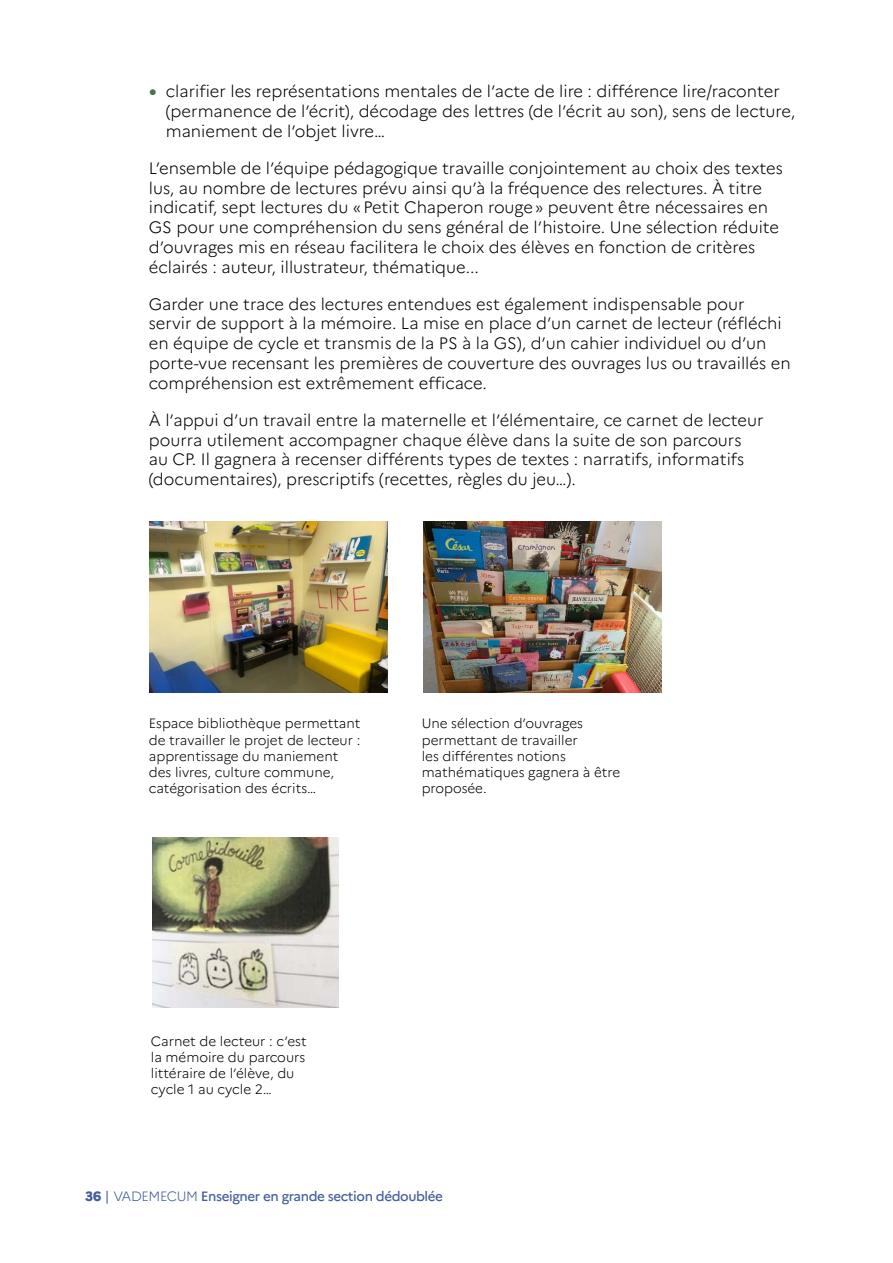
<style>
.page{position:relative;width:893px;height:1263px;background:#fff}
.page>*{position:absolute;margin:0;border:0;box-sizing:border-box;transform-origin:0 0}
.t1{font:300 16.5px/19.8px "Marianne";color:#000}
.t2{font:300 13.5px/16.2px "Marianne";color:#000}
.t3{font:500 13.5px "Marianne";letter-spacing:-.03em;color:#465f9d}
.s1{font-family:"Arial";font-weight:400;font-size:13.5px;color:#46724b}
.s2{font-weight:800}
.s3{font-weight:400}
.s4{font-weight:300}
</style>
<div class="page">
<img style="left:149px;top:522px;width:239px;height:170px">
<img style="left:423px;top:522px;width:238px;height:170px">
<img style="left:152px;top:838px;width:186px;height:170px">
<p class="t1" style="left:166px;top:82px;width:631px;text-indent:-17px"><span class="s1">●</span> clarifier les représentations mentales de l’acte de lire : différence lire/raconter (permanence de l’écrit), décodage des lettres (de l’écrit au son), sens de lecture, maniement de l’objet livre…</p>
<p class="t1" style="left:149px;top:158px;width:636px">L’ensemble de l’équipe pédagogique travaille conjointement au choix des textes lus, au nombre de lectures prévu ainsi qu’à la fréquence des relectures. À titre indicatif, sept lectures du «Petit Chaperon rouge» peuvent être nécessaires en GS pour une compréhension du sens général de l’histoire. Une sélection réduite d’ouvrages mis en réseau facilitera le choix des élèves en fonction de critères éclairés : auteur, illustrateur, thématique...</p>
<p class="t1" style="left:149px;top:294px;width:643px">Garder une trace des lectures entendues est également indispensable pour servir de support à la mémoire. La mise en place d’un carnet de lecteur (réfléchi en équipe de cycle et transmis de la PS à la GS), d’un cahier individuel ou d’un porte-vue recensant les premières de couverture des ouvrages lus ou travaillés en compréhension est extrêmement efficace.</p>
<p class="t1" style="left:149px;top:410px;width:616px">À l’appui d’un travail entre la maternelle et l’élémentaire, ce carnet de lecteur pourra utilement accompagner chaque élève dans la suite de son parcours au CP. Il gagnera à recenser différents types de textes : narratifs, informatifs (documentaires), prescriptifs (recettes, règles du jeu…).</p>
<p class="t2" style="left:149px;top:715px;width:213px">Espace bibliothèque permettant de travailler le projet de lecteur : apprentissage du maniement des livres, culture commune, catégorisation des écrits…</p>
<p class="t2" style="left:422px;top:715px;width:200px">Une sélection d’ouvrages permettant de travailler<br>les différentes notions mathématiques gagnera à être proposée.</p>
<p class="t2" style="left:151px;top:1033px;width:157px">Carnet de lecteur : c’est la mémoire du parcours littéraire de l’élève, du cycle 1 au cycle 2…</p>
<p class="t3" style="left:85px;top:1188px;width:360px"><span class="s2">36</span> <span class="s3">|</span> <span class="s4">VADEMECUM</span> Enseigner en grande section dédoublée</p>
</div>
